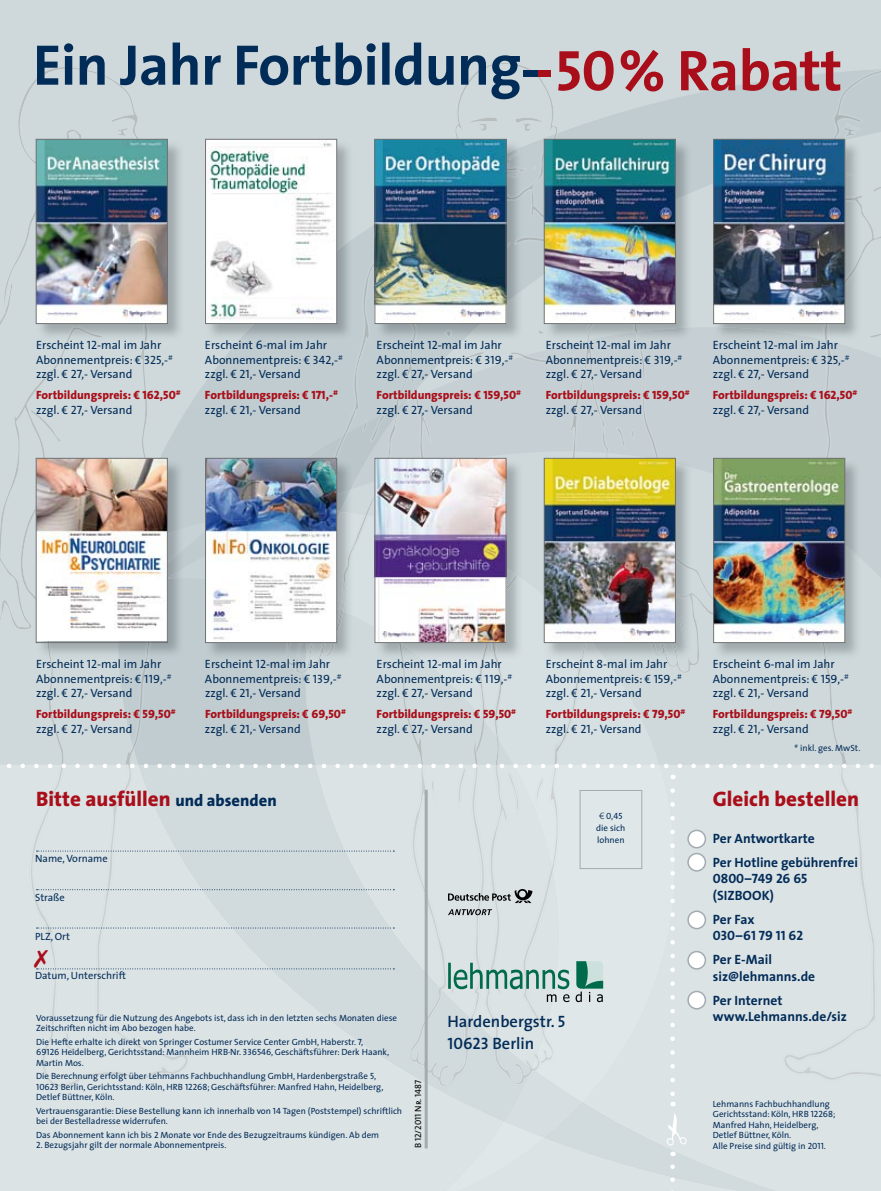
<style>
.page{position:relative;width:881px;height:1191px;background:#fff}
.page>*{position:absolute;margin:0;border:0;box-sizing:border-box;transform-origin:0 0}
.t1{font:800 21px "The Sans";color:#a90f1a}
.t2{font:600 16.5px/22.5px "The Sans";color:#022c58}
.t3{font:700 13.5px/24px "The Sans";color:#022c58}
.t4{font:13.5px "The Sans Bold Caps";color:#022c58}
.t5{font:12px/14.4px "The Sans";color:#022c58}
.t6{font:800 12px/14.4px "The Sans";color:#a90f1a}
.t7{font:10.5px "The Sans";color:#022c58}
.t8{font:9px/10.5px "The Sans";color:#022c58}
.t9{font:9px "The Sans Caps";color:#000}
.t10{font:9px "The Sans Caps";color:#022c58}
.s1{font-family:"The Sans Caps"}
.s2{font-family:"The Sans Extra Bold Caps";font-weight:400}
.s3{font-weight:400;color:#022c58}
.s4{font-family:"The Sans Caps";font-weight:400;color:#022c58}
.s5{font-size:16.5px;color:#022c58}
.s6{font-family:"Linotype Euro Font Ato F"}
.s7{font-family:"The Sans Semi Bold Caps";font-weight:400}
</style>
<div class="page">
<div style="left:0;top:0;width:880px;height:1191px;background:#cfd9db"></div>
<div style="left:0;top:1145px;width:880px;height:46px;background:#dce3e5"></div>
<svg style="left:138px;top:1145px;width:666px;height:46px;fill:#dce3e5"></svg>
<hr style="left:424px;top:789px;width:3px;height:359px;background:#a3abb1">
<svg style="left:670px;top:1166px;width:4px;height:25px"></svg>
<img style="left:0;top:43px;width:881px;height:1102px">
<h3 class="t5" style="left:36px;top:338px;width:138px">Erscheint <span class="s1">12</span>-mal im Jahr<br>Abonnementpreis: € <span class="s1">325,-</span><sup># </sup>zzgl. € <span class="s1">27,-</span> Versand</h3>
<h3 class="t6" style="left:36px;top:388px;width:146px">Fortbildungspreis: € <span class="s2">162,50</span><sup># </sup><span class="s3">zzgl. €</span> <span class="s4">27,-</span> <span class="s3">Versand</span></h3>
<h3 class="t5" style="left:205px;top:338px;width:139px">Erscheint 6-mal im Jahr<br>Abonnementpreis: € <span class="s1">342,-</span><sup># </sup>zzgl. € <span class="s1">21,-</span> Versand</h3>
<h3 class="t6" style="left:205px;top:388px;width:134px">Fortbildungspreis: € <span class="s2">171,-</span><sup># </sup><span class="s3">zzgl. €</span> <span class="s4">21,-</span> <span class="s3">Versand</span></h3>
<h3 class="t5" style="left:376px;top:338px;width:138px">Erscheint <span class="s1">12</span>-mal im Jahr<br>Abonnementpreis: <span class="s1">€ 319,-</span><sup># </sup>zzgl. € <span class="s1">27,-</span> Versand</h3>
<h3 class="t6" style="left:376px;top:388px;width:146px">Fortbildungspreis: € <span class="s2">159,50</span><sup># </sup><span class="s3">zzgl. €</span> <span class="s4">27,-</span> <span class="s3">Versand</span></h3>
<h3 class="t5" style="left:545px;top:338px;width:138px">Erscheint <span class="s1">12</span>-mal im Jahr<br>Abonnementpreis: € <span class="s1">319,-</span><sup># </sup>zzgl. € <span class="s1">27,-</span> Versand</h3>
<h3 class="t6" style="left:545px;top:388px;width:145px">Fortbildungspreis: € <span class="s2">159,50</span><sup># </sup><span class="s3">zzgl. €</span> <span class="s4">27,-</span> <span class="s3">Versand</span></h3>
<h3 class="t5" style="left:712px;top:338px;width:138px">Erscheint <span class="s1">12</span>-mal im Jahr<br>Abonnementpreis: € <span class="s1">325,-</span><sup># </sup>zzgl. € <span class="s1">27,-</span> Versand</h3>
<h3 class="t6" style="left:712px;top:388px;width:146px">Fortbildungspreis: € <span class="s2">162,50</span><sup># </sup><span class="s3">zzgl. €</span> <span class="s4">27,-</span> <span class="s3">Versand</span></h3>
<h3 class="t5" style="left:36px;top:657px;width:137px">Erscheint <span class="s1">12</span>-mal im Jahr<br>Abonnementpreis: € <span class="s1">119,-</span><sup># </sup>zzgl. € <span class="s1">27,-</span> Versand</h3>
<h3 class="t6" style="left:36px;top:707px;width:141px">Fortbildungspreis: € <span class="s2">59,50</span><sup># </sup><span class="s3">zzgl. €</span> <span class="s4">27,-</span> <span class="s3">Versand</span></h3>
<h3 class="t5" style="left:205px;top:657px;width:138px">Erscheint <span class="s1">12</span>-mal im Jahr<br>Abonnementpreis: € <span class="s1">139,-</span><sup># </sup>zzgl. € <span class="s1">21,-</span> Versand</h3>
<h3 class="t6" style="left:205px;top:707px;width:142px">Fortbildungspreis: € <span class="s2">69,50</span><sup># </sup><span class="s3">zzgl. €</span> <span class="s4">21,-</span> <span class="s3">Versand</span></h3>
<h1 class="t1" style="left:36px;top:785px;width:242px">Bitte ausfüllen <span class="s5">und absenden</span></h1>
<p class="t7" style="left:35px;top:851px;width:74px">Name, Vorname</p>
<p class="t7" style="left:35px;top:890px;width:31px">Straße</p>
<p class="t7" style="left:35px;top:929px;width:36px">PLZ, Ort</p>
<p class="t7" style="left:35px;top:968px;width:92px">Datum, Unterschrift</p>
<h3 class="t5" style="left:376px;top:657px;width:137px">Erscheint <span class="s1">12</span>-mal im Jahr<br>Abonnementpreis: € <span class="s1">119,-</span><sup># </sup>zzgl. € <span class="s1">27,-</span> Versand</h3>
<h3 class="t6" style="left:376px;top:707px;width:141px">Fortbildungspreis: € <span class="s2">59,50</span><sup># </sup><span class="s3">zzgl. €</span> <span class="s4">27,-</span> <span class="s3">Versand</span></h3>
<h3 class="t5" style="left:545px;top:657px;width:137px">Erscheint <span class="s1">8</span>-mal im Jahr<br>Abonnementpreis: € <span class="s1">159,-</span><sup># </sup>zzgl. € <span class="s1">21,-</span> Versand</h3>
<h3 class="t6" style="left:545px;top:707px;width:141px">Fortbildungspreis: € <span class="s2">79,50</span><sup># </sup><span class="s3">zzgl. €</span> <span class="s4">21,-</span> <span class="s3">Versand</span></h3>
<p class="t10" style="left:598px;top:809px;width:25px"><span class="s6">1</span> 0,45</p>
<p class="t8" style="left:596px;top:821px;width:31px;line-height:12px">die sich lohnen</p>
<p class="t8" style="left:36px;top:1012px;width:362px">Voraussetzung für die Nutzung des Angebots ist, dass ich in den letzten sechs Monaten diese<br>Zeitschriften nicht im Abo bezogen habe.</p>
<p class="t8" style="left:36px;top:1036px;width:354px">Die Hefte erhalte ich direkt von Springer Costumer Service Center GmbH, Haberstr. <span class="s1">7,<br>69126</span> Heidelberg, Gerichtsstand: Mannheim HRB·Nr. <span class="s1">336546</span>, Geschäftsführer: Derk Haank,<br>Martin Mos.</p>
<p class="t8" style="left:36px;top:1071px;width:349px">Die Berechnung erfolgt über Lehmanns Fachbuchhandlung GmbH, Hardenbergstraße <span class="s1">5</span>,<br><span class="s1">10623</span> Berlin, Gerichtsstand: Köln, HRB <span class="s1">12268</span>; Geschäftsführer: Manfred Hahn, Heidelberg,<br>Detlef Büttner, Köln.</p>
<p class="t8" style="left:36px;top:1105px;width:367px">Vertrauensgarantie: Diese Bestellung kann ich innerhalb von <span class="s1">14</span> Tagen (Poststempel) schriftlich bei der Bestelladresse widerrufen.</p>
<p class="t8" style="left:36px;top:1129px;width:344px">Das Abonnement kann ich bis <span class="s1">2</span> Monate vor Ende des Bezugzeitraums kündigen. Ab dem</p>
<p class="t8" style="left:36px;top:1140px;width:192px"><span class="s1">2</span>. Bezugsjahr gilt der normale Abonnementpreis.</p>
<p class="t9" style="left:412px;top:1148px;width:70px;rotate:-90deg">B 12/2011 Nr. 1487</p>
<h2 class="t2" style="left:447px;top:1010px;width:119px">Hardenbergstr. <span class="s7">5<br>10623</span> Berlin</h2>
<h3 class="t5" style="left:712px;top:657px;width:137px">Erscheint <span class="s1">6</span>-mal im Jahr<br>Abonnementpreis: € <span class="s1">159,-</span><sup># </sup>zzgl. € <span class="s1">21,-</span> Versand</h3>
<h3 class="t6" style="left:712px;top:707px;width:141px">Fortbildungspreis: € <span class="s2">79,50</span><sup># </sup><span class="s3">zzgl. €</span> <span class="s4">21,-</span> <span class="s3">Versand</span></h3>
<p class="t8" style="left:794px;top:743px;width:67px"><sup>#</sup> inkl. ges. MwSt.</p>
<h1 class="t1" style="left:712px;top:785px;width:147px">Gleich bestellen</h1>
<h3 class="t3" style="left:712px;top:826px;width:146px">Per Antwortkarte<br>Per Hotline gebührenfrei</h3>
<h3 class="t4" style="left:712px;top:870px;width:96px">0800–749 26 65</h3>
<h3 class="t3" style="left:712px;top:883px;width:62px">(SIZBOOK)<br>Per Fax</h3>
<h3 class="t4" style="left:712px;top:927px;width:92px">030–61 79 11 62</h3>
<h3 class="t3" style="left:712px;top:951px;width:104px;line-height:16.5px">Per E-Mail siz@lehmanns.de</h3>
<h3 class="t3" style="left:712px;top:992px;width:135px;line-height:16.5px">Per Internet www.Lehmanns.de/siz</h3>
<p class="t8" style="left:712px;top:1098px;width:124px">Lehmanns Fachbuchhandlung<br>Gerichtsstand: Köln, HRB <span class="s1">12268</span>;<br>Manfred Hahn, Heidelberg,<br>Detlef Büttner, Köln.<br>Alle Preise sind gültig in <span class="s1">2011</span>.</p>
</div>
